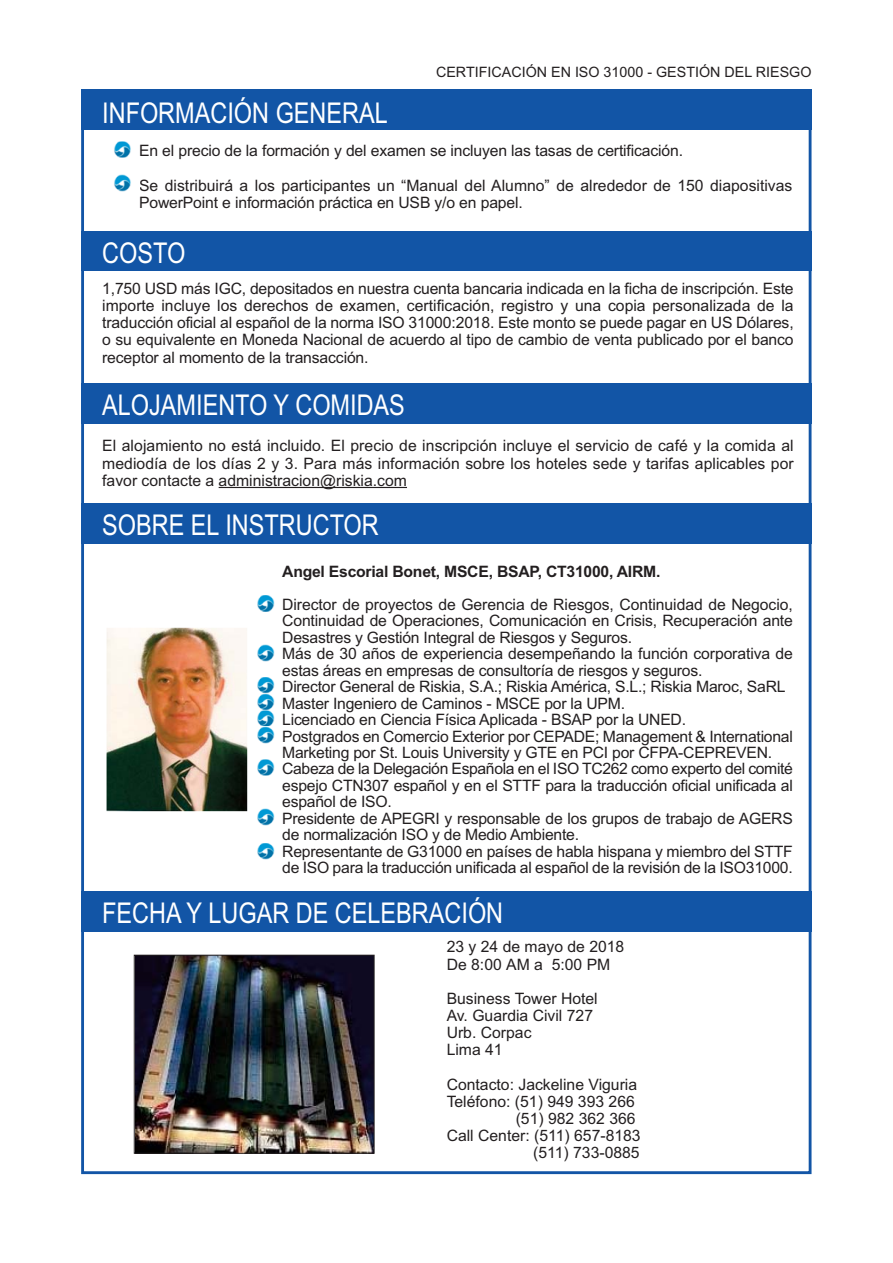
<style>
.page{position:relative;width:893px;height:1263px;background:#fff}
.page>*{position:absolute;margin:0;border:0;box-sizing:border-box;transform-origin:0 0}
.t1{font:28.65px "Arial Narrow";color:#fff}
.t2{font:15.75px/16.5px "Arial";letter-spacing:-.015em;color:#231f20}
.t3{font:700 15.75px "Arial";letter-spacing:-.015em;color:#231f20}
.t4{font:14.25px "Arial";color:#231f20}
</style>
<div class="page">
<div style="left:81px;top:90px;width:730px;height:40px;background:#1255a6"></div>
<div style="left:81px;top:231px;width:730px;height:40px;background:#1255a6"></div>
<div style="left:81px;top:383px;width:730px;height:41px;background:#1255a6"></div>
<img style="left:114px;top:141px;width:17px;height:17px">
<img style="left:114px;top:175px;width:17px;height:16px">
<div style="left:81px;top:503px;width:730px;height:41px;background:#1255a6"></div>
<div style="left:81px;top:891px;width:730px;height:41px;background:#1255a6"></div>
<img style="left:136px;top:957px;width:236px;height:195px">
<div style="left:134px;top:955px;width:240px;height:199px;border:1px solid #231f20"></div>
<img style="left:107px;top:811px;width:140px;height:1px">
<img style="left:107px;top:628px;width:140px;height:183px">
<img style="left:257px;top:595px;width:18px;height:17px">
<img style="left:257px;top:645px;width:18px;height:16px">
<img style="left:257px;top:677px;width:18px;height:17px">
<svg style="left:257px;top:694px;width:18px;height:16px"></svg>
<svg style="left:257px;top:710px;width:18px;height:17px"></svg>
<svg style="left:257px;top:727px;width:18px;height:16px"></svg>
<img style="left:257px;top:759px;width:18px;height:17px">
<hr style="left:219px;top:487px;width:188px;height:1px;background:#231f20">
<img style="left:257px;top:809px;width:18px;height:16px">
<img style="left:257px;top:843px;width:18px;height:16px">
<h1 class="t1" style="left:102px;top:103px;width:287px">INFORMACIÓN GENERAL</h1>
<p class="t4" style="left:436px;top:67px;width:377px">CERTIFICACIÓN EN ISO 31000 - GESTIÓN DEL RIESGO</p>
<p class="t2" style="left:139px;top:135px;width:655px;line-height:34.3px">En el precio de la formación y del examen se incluyen las tasas de certificación.<br>Se distribuirá a los participantes un “Manual del Alumno” de alrededor de 150 diapositivas</p>
<p class="t2" style="left:139px;top:196px;width:385px">PowerPoint e información práctica en USB y/o en papel.</p>
<h1 class="t1" style="left:102px;top:242px;width:85px">COSTO</h1>
<p class="t2" style="left:102px;top:281px;width:693px;line-height:17.1px;text-align:justify">1,750 USD más IGC, depositados en nuestra cuenta bancaria indicada en la ficha de inscripción. Este importe incluye los derechos de examen, certificación, registro y una copia personalizada de la traducción oficial al español de la norma ISO 31000:2018. Este monto se puede pagar en US Dólares, o su equivalente en Moneda Nacional de acuerdo al tipo de cambio de venta publicado por el banco receptor al momento de la transacción.</p>
<h1 class="t1" style="left:102px;top:395px;width:304px">ALOJAMIENTO Y COMIDAS</h1>
<p class="t2" style="left:102px;top:439px;width:693px;line-height:17.1px;text-align:justify">El alojamiento no está incluido. El precio de inscripción incluye el servicio de café y la comida al mediodía de los días 2 y 3. Para más información sobre los hoteles sede y tarifas aplicables por favor contacte a administracion@riskia.com</p>
<h1 class="t1" style="left:102px;top:514px;width:278px">SOBRE EL INSTRUCTOR</h1>
<p class="t3" style="left:282px;top:566px;width:380px">Angel Escorial Bonet, MSCE, BSAP, CT31000, AIRM.</p>
<p class="t2" style="left:282px;top:598px;width:512px">Director de proyectos de Gerencia de Riesgos, Continuidad de Negocio, Continuidad de Operaciones, Comunicación en Crisis, Recuperación ante Desastres y Gestión Integral de Riesgos y Seguros.<br>Más de 30 años de experiencia desempeñando la función corporativa de estas áreas en empresas de consultoría de riesgos y seguros.<br>Director General de Riskia, S.A.; Riskia América, S.L.; Riskia Maroc, SaRL Master Ingeniero de Caminos - MSCE por la UPM.<br>Licenciado en Ciencia Física Aplicada - BSAP por la UNED.<br>Postgrados en Comercio Exterior por CEPADE; Management &amp; International Marketing por St. Louis University y GTE en PCI por CFPA-CEPREVEN.<br>Cabeza de la Delegación Española en el ISO TC262 como experto del comité espejo CTN307 español y en el STTF para la traducción oficial unificada al español de ISO.<br>Presidente de APEGRI y responsable de los grupos de trabajo de AGERS de normalización ISO y de Medio Ambiente.<br>Representante de G31000 en países de habla hispana y miembro del STTF de ISO para la traducción unificada al español de la revisión de la ISO31000.</p>
<h1 class="t1" style="left:102px;top:903px;width:402px">FECHA Y LUGAR DE CELEBRACIÓN</h1>
<p class="t2" style="left:447px;top:940px;width:179px;line-height:17.1px">23 y 24 de mayo de 2018<br>De 8:00 AM a 5:00 PM</p>
<p class="t2" style="left:447px;top:991px;width:153px;line-height:17.1px">Business Tower Hotel<br>Av. Guardia Civil 727<br>Urb. Corpac<br>Lima 41</p>
<p class="t2" style="left:447px;top:1078px;width:192px">Contacto: Jackeline Viguria</p>
<p class="t2" style="left:447px;top:1095px;width:190px">Teléfono: (51) 949 393 266</p>
<p class="t2" style="left:516px;top:1112px;width:121px">(51) 982 362 366</p>
<p class="t2" style="left:447px;top:1129px;width:195px">Call Center: (511) 657-8183</p>
<p class="t2" style="left:533px;top:1146px;width:108px">(511) 733-0885</p>
</div>
